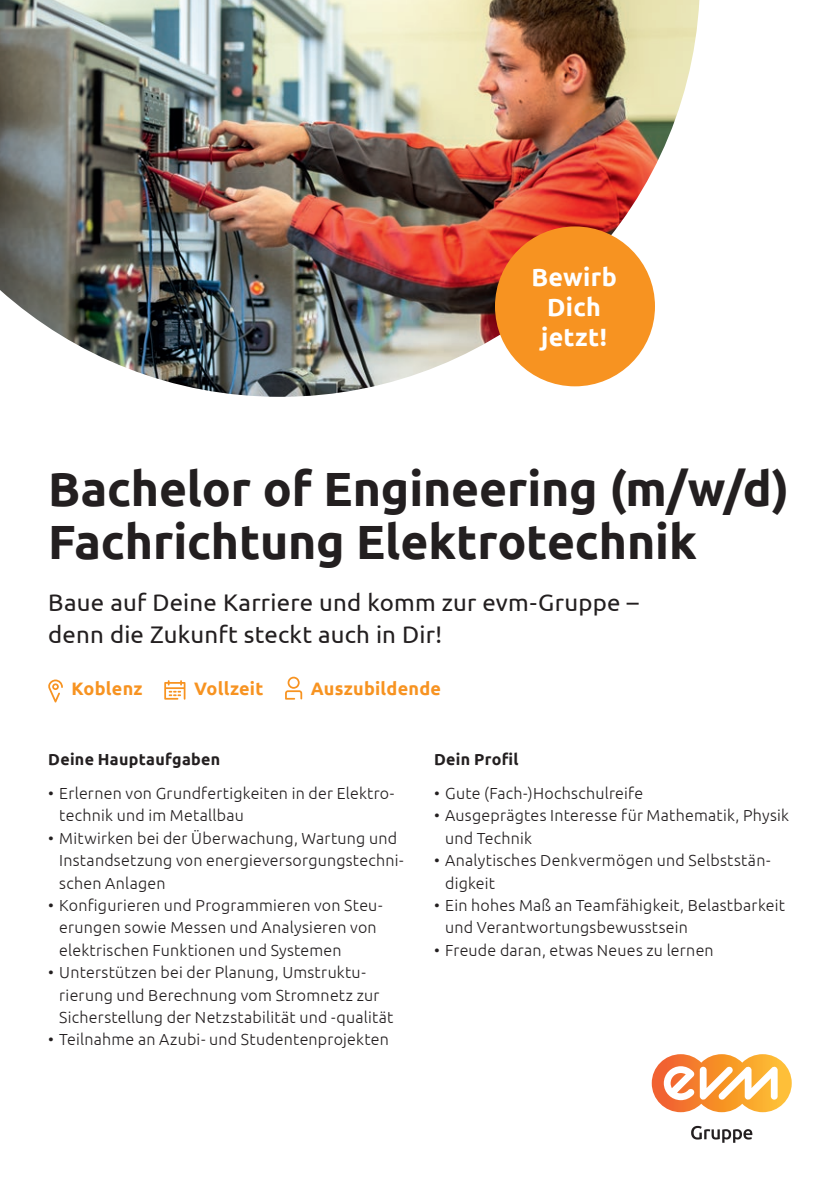
<style>
.page{position:relative;width:840px;height:1191px;background:#fff}
.page>*{position:absolute;margin:0;border:0;box-sizing:border-box;transform-origin:0 0}
.t1{font:700 48px/52.8px "Ubuntu";letter-spacing:-.005em;color:#231f20}
.t2{font:700 25px/30px "Ubuntu";letter-spacing:.01em;color:#fff;text-align:center}
.t3{font:24px/31.2px "Ubuntu";letter-spacing:.01em;color:#231f20}
.t4{font:700 18px "Ubuntu";letter-spacing:.015em;color:#f79321}
.t5{font:300 16px/22.4px "Ubuntu";letter-spacing:.015em;color:#231f20}
.t6{font:700 16px "Ubuntu";letter-spacing:.02em;color:#231f20}
</style>
<div class="page">
<img style="left:0;top:0;width:699px;height:397px">
<svg style="left:48px;top:679px;width:15px;height:23px"></svg>
<svg style="left:164px;top:680px;width:21px;height:19px"></svg>
<svg style="left:285px;top:676px;width:17px;height:23px"></svg>
<div style="left:494px;top:226px;width:160px;height:160px;background:#f79321;border-radius:50%"></div>
<svg style="left:651px;top:1054px;width:140px;height:58px"></svg>
<svg style="left:691px;top:1125px;width:61px;height:17px"></svg>
<h2 class="t2" style="left:531px;top:262px;width:87px">Bewirb<br>Dich jetzt!</h2>
<h1 class="t1" style="left:48px;top:462px;width:742px">Bachelor of Engineering (m/w/d)<br>Fachrichtung Elektrotechnik</h1>
<h3 class="t3" style="left:48px;top:586px;width:591px">Baue auf Deine Karriere und komm zur evm-Gruppe – denn die Zukunft steckt auch in Dir!</h3>
<p class="t4" style="left:71px;top:678px;width:73px">Koblenz</p>
<p class="t4" style="left:194px;top:678px;width:71px">Vollzeit</p>
<p class="t4" style="left:311px;top:678px;width:132px">Auszubildende</p>
<p class="t6" style="left:48px;top:750px;width:173px">Deine Hauptaufgaben</p>
<p class="t5" style="left:59px;top:781px;width:336px;text-indent:-11px">• Erlernen von Grundfertigkeiten in der Elektro&shy;technik und im Metallbau</p>
<p class="t5" style="left:59px;top:826px;width:346px;text-indent:-11px">• Mitwirken bei der Überwachung, Wartung und<br>Instandsetzung von energieversorgungstechni&shy;schen Anlagen</p>
<p class="t5" style="left:59px;top:893px;width:324px;text-indent:-11px">• Konfigurieren und Programmieren von Steu&shy;erungen sowie Messen und Analysieren von elektrischen Funktionen und Systemen</p>
<p class="t5" style="left:59px;top:960px;width:335px;text-indent:-11px">• Unterstützen bei der Planung, Umstruktu&shy;rierung und Berechnung vom Stromnetz zur<br>Sicherstellung der Netzstabilität und -qualität</p>
<p class="t5" style="left:48px;top:1028px;width:342px">• Teilnahme an Azubi- und Studentenprojekten</p>
<p class="t6" style="left:434px;top:750px;width:86px">Dein Profil</p>
<p class="t5" style="left:434px;top:781px;width:210px">• Gute (Fach-)Hochschulreife</p>
<p class="t5" style="left:445px;top:804px;width:345px;text-indent:-11px">• Ausgeprägtes Interesse für Mathematik, Physik und Technik</p>
<p class="t5" style="left:445px;top:848px;width:327px;text-indent:-11px">• Analytisches Denkvermögen und Selbststän&shy;digkeit</p>
<p class="t5" style="left:445px;top:893px;width:341px;text-indent:-11px">• Ein hohes Maß an Teamfähigkeit, Belastbarkeit und Verantwortungsbewusstsein</p>
<p class="t5" style="left:434px;top:938px;width:281px">• Freude daran, etwas Neues zu lernen</p>
</div>
